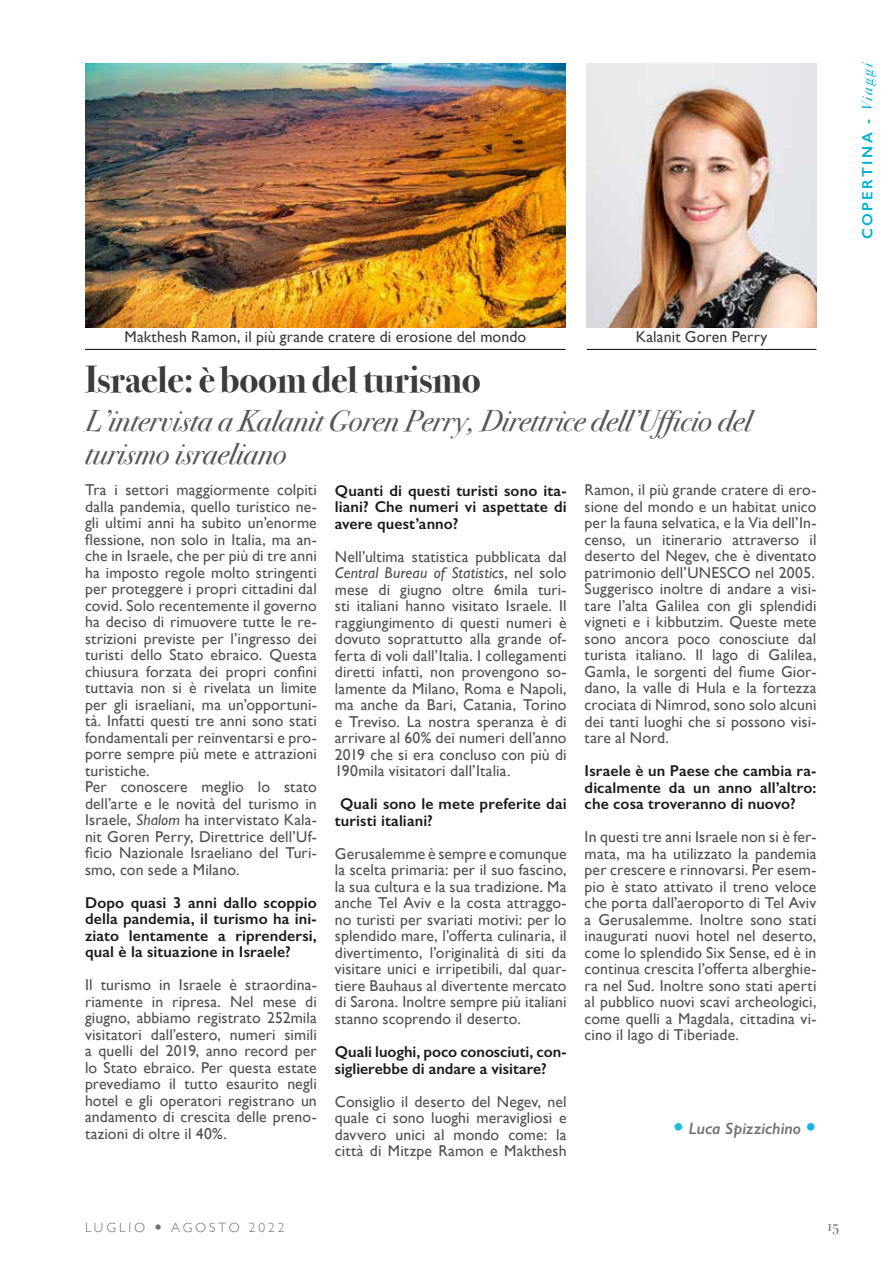
<style>
.page{position:relative;width:893px;height:1263px;background:#fff}
.page>*{position:absolute;margin:0;border:0;box-sizing:border-box;transform-origin:0 0}
.t1{font:700 37.5px "Bodoni Svty Two OSITCTT";letter-spacing:-.01em;color:#3c3c3b}
.t2{font:italic 30px/33px "Bodoni Svty Two OSITCTT";color:#575756}
.t3{font:italic 600 16.5px "Gill Sans";color:#60605f}
.t4{font:15.75px/16.5px "Gill Sans";letter-spacing:.005em;color:#3c3c3b;text-align:justify}
.t5{font:600 15.75px/16.5px "Gill Sans";letter-spacing:.005em;color:#000;text-align:justify}
.t6{font:600 15px "Gill Sans";letter-spacing:.16em;color:#00afd3}
.t7{font:15px "Bodoni Svty Two OSITCTT";color:#706f6f}
.t8{font:300 13.5px "Gill Sans";letter-spacing:.215em;color:#706f6f}
.s1{font-family:"Bodoni Svty Two OSITCTT";font-weight:400;font-style:italic}
.s2{font-style:italic}
</style>
<div class="page">
<img style="left:85px;top:64px;width:481px;height:263px">
<img style="left:587px;top:64px;width:229px;height:263px">
<hr style="left:587px;top:349px;width:229px;height:1px;background:#000">
<hr style="left:85px;top:349px;width:481px;height:1px;background:#000">
<p class="t6" style="left:858px;top:239px;width:178px;rotate:-90deg">COPERTINA - <span class="s1">Viaggi</span></p>
<p class="t4" style="left:124px;top:328px;width:403px">Makthesh Ramon, il più grande cratere di erosione del mondo</p>
<p class="t4" style="left:636px;top:328px;width:133px">Kalanit Goren Perry</p>
<h1 class="t1" style="left:85px;top:358px;width:397px">Israele: è boom del turismo</h1>
<h2 class="t2" style="left:85px;top:405px;width:668px">L’intervista a Kalanit Goren Perry, Direttrice dell’Ufficio del turismo israeliano</h2>
<p class="t4" style="left:85px;top:481px;width:233px;text-align:left">Tra i settori maggiormente colpiti dalla pandemia, quello turistico ne&shy;gli ultimi anni ha subito un’enorme flessione, non solo in Italia, ma an&shy;che in Israele, che per più di tre anni ha imposto regole molto stringenti per proteggere i propri cittadini dal covid. Solo recentemente il governo ha deciso di rimuovere tutte le re&shy;strizioni previste per l’ingresso dei turisti dello Stato ebraico. Questa chiusura forzata dei propri confini tuttavia non si è rivelata un limite per gli israeliani, ma un’opportuni&shy;tà. Infatti questi tre anni sono stati fondamentali per reinventarsi e pro&shy;porre sempre più mete e attrazioni turistiche.<br>Per conoscere meglio lo stato dell’arte e le novità del turismo in Israele, <span class="s2">Shalom</span> ha intervistato Kala&shy;nit Goren Perry, Direttrice dell’Uf&shy;ficio Nazionale Israeliano del Turi&shy;smo, con sede a Milano.</p>
<p class="t5" style="left:85px;top:894px;width:233px">Dopo quasi 3 anni dallo scoppio della pandemia, il turismo ha ini&shy;ziato lentamente a riprendersi, qual è la situazione in Israele?</p>
<p class="t4" style="left:85px;top:976px;width:233px">Il turismo in Israele è straordina&shy;riamente in ripresa. Nel mese di giugno, abbiamo registrato 252mila visitatori dall’estero, numeri simili a quelli del 2019, anno record per lo Stato ebraico. Per questa estate prevediamo il tutto esaurito negli hotel e gli operatori registrano un andamento di crescita delle preno&shy;tazioni di oltre il 40%.</p>
<p class="t5" style="left:335px;top:482px;width:233px">Quanti di questi turisti sono ita&shy;liani? Che numeri vi aspettate di avere quest’anno?</p>
<p class="t4" style="left:335px;top:548px;width:233px">Nell’ultima statistica pubblicata dal <span class="s2">Central Bureau of Statistics</span>, nel solo mese di giugno oltre 6mila turi&shy;sti italiani hanno visitato Israele. Il raggiungimento di questi numeri è dovuto soprattutto alla grande of&shy;ferta di voli dall’Italia. I collegamenti diretti infatti, non provengono so&shy;lamente da Milano, Roma e Napoli, ma anche da Bari, Catania, Torino e Treviso. La nostra speranza è di arrivare al 60% dei numeri dell’anno 2019 che si era concluso con più di 190mila visitatori dall’Italia.</p>
<p class="t5" style="left:335px;top:796px;width:233px;text-indent:5px">Quali sono le mete preferite dai turisti italiani?</p>
<p class="t4" style="left:335px;top:845px;width:233px">Gerusalemme è sempre e comunque la scelta primaria: per il suo fascino, la sua cultura e la sua tradizione. Ma anche Tel Aviv e la costa attraggo&shy;no turisti per svariati motivi: per lo splendido mare, l’offerta culinaria, il divertimento, l’originalità di siti da visitare unici e irripetibili, dal quar&shy;tiere Bauhaus al divertente mercato di Sarona. Inoltre sempre più italiani stanno scoprendo il deserto.</p>
<p class="t5" style="left:335px;top:1043px;width:233px">Quali luoghi, poco conosciuti, con&shy;siglierebbe di andare a visitare?</p>
<p class="t4" style="left:335px;top:1093px;width:233px">Consiglio il deserto del Negev, nel quale ci sono luoghi meravigliosi e davvero unici al mondo come: la città di Mitzpe Ramon e Makthesh</p>
<p class="t4" style="left:585px;top:482px;width:233px">Ramon, il più grande cratere di ero&shy;sione del mondo e un habitat unico per la fauna selvatica, e la Via dell’In&shy;censo, un itinerario attraverso il deserto del Negev, che è diventato patrimonio dell’UNESCO nel 2005.<br>Suggerisco inoltre di andare a visi&shy;tare l’alta Galilea con gli splendidi vigneti e i kibbutzim. Queste mete sono ancora poco conosciute dal turista italiano. Il lago di Galilea, Gamla, le sorgenti del fiume Gior&shy;dano, la valle di Hula e la fortezza crociata di Nimrod, sono solo alcuni dei tanti luoghi che si possono visi&shy;tare al Nord.</p>
<p class="t5" style="left:585px;top:762px;width:233px">Israele è un Paese che cambia ra&shy;dicalmente da un anno all’altro: che cosa troveranno di nuovo?</p>
<p class="t4" style="left:585px;top:828px;width:233px">In questi tre anni Israele non si è fer&shy;mata, ma ha utilizzato la pandemia per crescere e rinnovarsi. Per esem&shy;pio è stato attivato il treno veloce che porta dall’aeroporto di Tel Aviv a Gerusalemme. Inoltre sono stati inaugurati nuovi hotel nel deserto, come lo splendido Six Sense, ed è in continua crescita l’offerta alberghie&shy;ra nel Sud. Inoltre sono stati aperti al pubblico nuovi scavi archeologici, come quelli a Magdala, cittadina vi&shy;cino il lago di Tiberiade.</p>
<p class="t3" style="left:688px;top:1118px;width:114px">Luca Spizzichino</p>
<p class="t8" style="left:85px;top:1216px;width:62px">LUGLIO</p>
<p class="t8" style="left:171px;top:1216px;width:115px">AGOSTO 2022</p>
<p class="t7" style="left:827px;top:1217px;width:13px">15</p>
</div>
